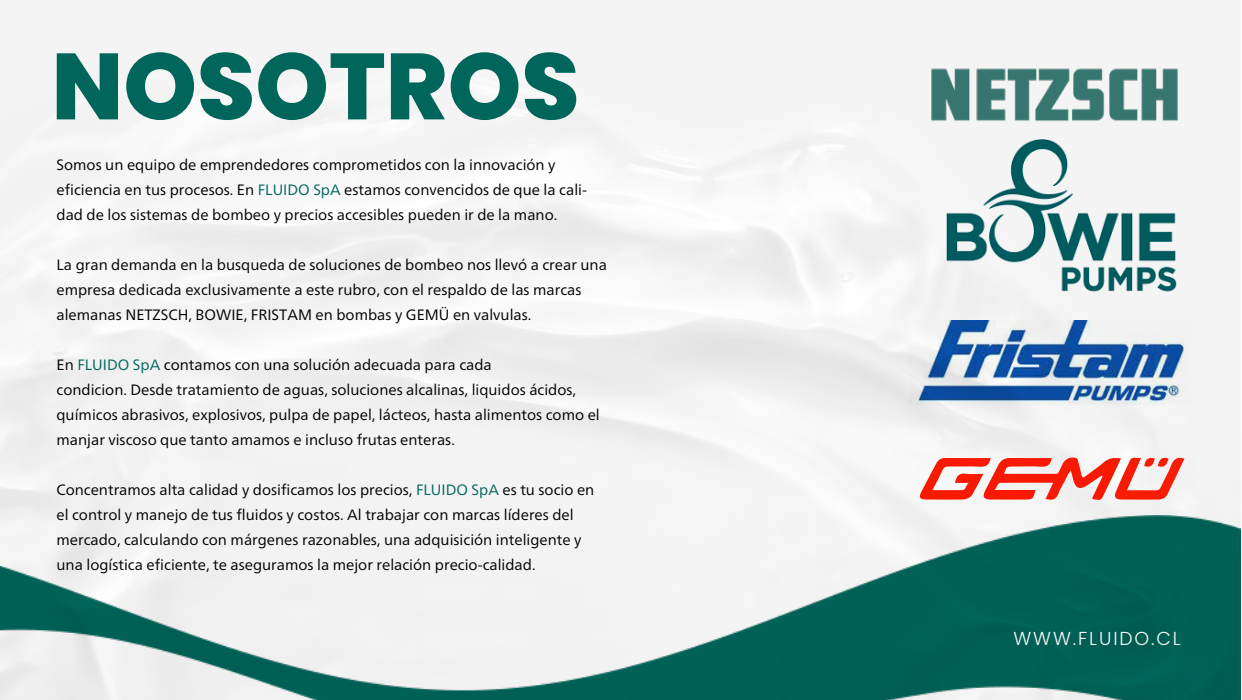
<style>
.page{position:relative;width:1242px;height:700px;background:#fff}
.page>*{position:absolute;margin:0;border:0;box-sizing:border-box;transform-origin:0 0}
.t1{font:800 93.75px "Poppins";color:#00665b}
.t2{font:300 18.75px "Poppins";letter-spacing:.1em;color:#fafafa}
.t3{font:15px/25px "Frutiger Neue LT";color:#000}
.s1{color:#00665b}
</style>
<div class="page">
<img style="left:0;top:0;width:1240px;height:700px">
<img style="left:0;top:515px;width:1239px;height:185px">
<img style="left:925px;top:66px;width:257px;height:58px">
<svg style="left:918px;top:456px;width:266px;height:46px"></svg>
<img style="left:909px;top:320px;width:280px;height:85px">
<img style="left:946px;top:140px;width:231px;height:159px">
<h1 class="t1" style="left:51px;top:32px;width:529px">NOSOTROS</h1>
<p class="t3" style="left:56px;top:152px;width:532px">Somos un equipo de emprendedores comprometidos con la innovación y eficiencia en tus procesos. En <span class="s1">FLUIDO SpA</span> estamos convencidos de que la cali&shy;dad de los sistemas de bombeo y precios accesibles pueden ir de la mano.</p>
<p class="t3" style="left:56px;top:252px;width:552px">La gran demanda en la busqueda de soluciones de bombeo nos llevó a crear una empresa dedicada exclusivamente a este rubro, con el respaldo de las marcas alemanas NETZSCH, BOWIE, FRISTAM en bombas y GEMÜ en valvulas.</p>
<p class="t3" style="left:56px;top:352px;width:544px">En <span class="s1">FLUIDO SpA</span> contamos con una solución adecuada para cada<br>condicion. Desde tratamiento de aguas, soluciones alcalinas, liquidos ácidos, químicos abrasivos, explosivos, pulpa de papel, lácteos, hasta alimentos como el manjar viscoso que tanto amamos e incluso frutas enteras.</p>
<p class="t3" style="left:56px;top:477px;width:539px">Concentramos alta calidad y dosificamos los precios, <span class="s1">FLUIDO SpA</span> es tu socio en el control y manejo de tus fluidos y costos. Al trabajar con marcas líderes del mercado, calculando con márgenes razonables, una adquisición inteligente y una logística eficiente, te aseguramos la mejor relación precio-calidad.</p>
<p class="t2" style="left:1013px;top:628px;width:169px">WWW.FLUIDO.CL</p>
</div>
